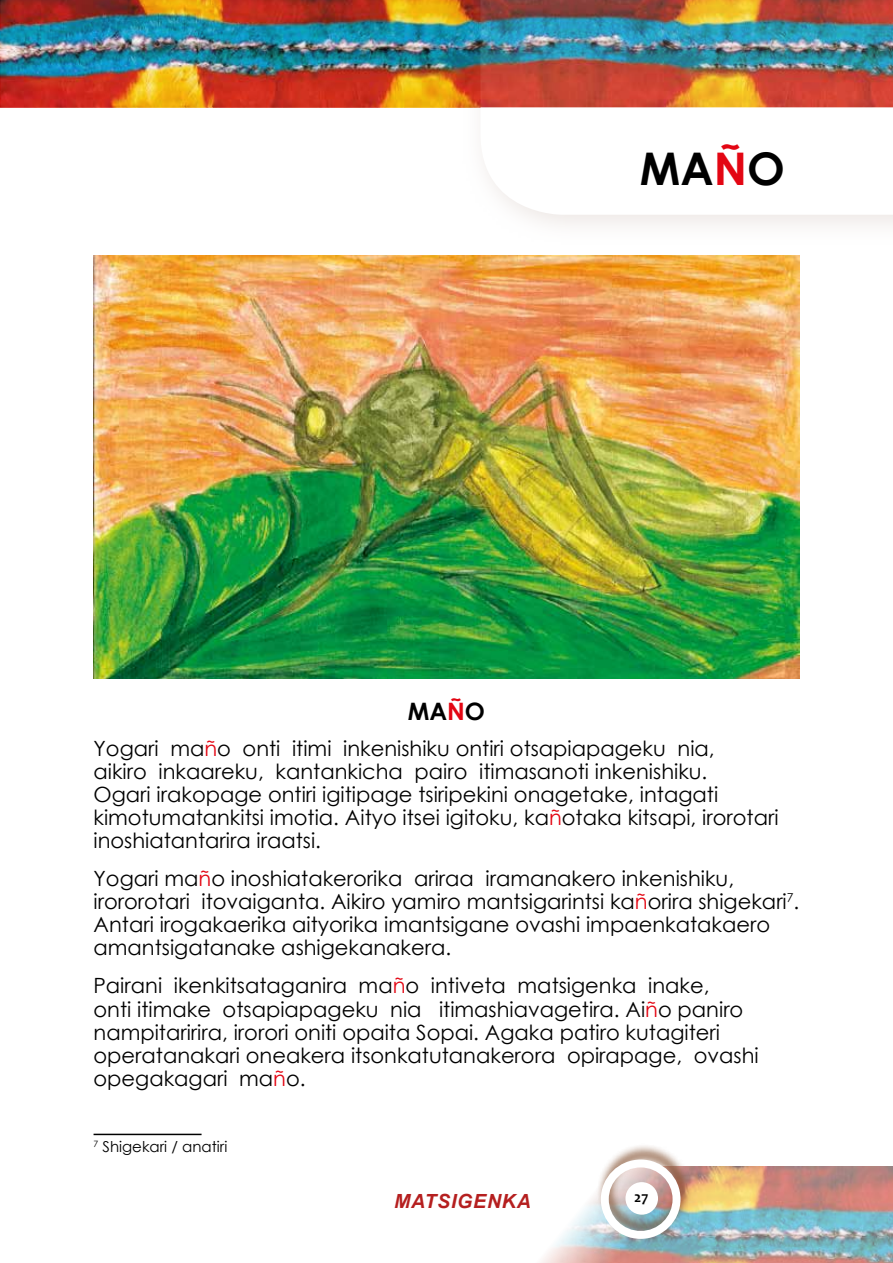
<style>
.page{position:relative;width:893px;height:1263px;background:#fff}
.page>*{position:absolute;margin:0;border:0;box-sizing:border-box;transform-origin:0 0}
.t1{font:700 45px "Century Gothic";color:#000}
.t2{font:700 24px "Century Gothic";color:#000}
.t3{font:21px/23.1px "Century Gothic";color:#000}
.t4{font:italic 700 19.5px "Arial";letter-spacing:.04em;color:#b51f1f}
.t5{font:15px "Century Gothic";color:#000}
.t6{font:700 15px "Candara";color:#000}
.s1{color:#e30613}
</style>
<div class="page">
<img style="left:541px;top:1167px;width:352px;height:96px">
<div style="left:596px;top:1143px;width:96px;height:96px;background:#7a4320;opacity:.75"></div>
<img style="left:601px;top:1159px;width:79px;height:80px">
<div style="left:625px;top:1182px;width:33px;height:33px;background:#fff;border-radius:50%"></div>
<div style="left:462px;top:0;width:431px;height:246px;background:linear-gradient(to right,#fcfcfb,#f9f6f6)"></div>
<svg style="left:480px;top:107px;width:413px;height:108px"></svg>
<img style="left:0;top:0;width:893px;height:107px">
<img style="left:94px;top:255px;width:705px;height:423px">
<hr style="left:94px;top:1134px;width:108px;height:1px;background:#000">
<h1 class="t1" style="left:640px;top:134px;width:146px">MA<span class="s1">Ñ</span>O</h1>
<p class="t2" style="left:408px;top:693px;width:79px">MA<span class="s1">Ñ</span>O</p>
<p class="t3" style="left:94px;top:736px;width:686px">Yogari ma<span class="s1">ñ</span>o onti itimi inkenishiku ontiri otsapiapageku nia,<br>aikiro inkaareku, kantankicha pairo itimasanoti inkenishiku.<br>Ogari irakopage ontiri igitipage tsiripekini onagetake, intagati kimotumatankitsi imotia. Aityo itsei igitoku, ka<span class="s1">ñ</span>otaka kitsapi, irorotari inoshiatantarira iraatsi.</p>
<p class="t3" style="left:94px;top:866px;width:707px">Yogari ma<span class="s1">ñ</span>o inoshiatakerorika ariraa iramanakero inkenishiku, irororotari itovaiganta. Aikiro yamiro mantsigarintsi ka<span class="s1">ñ</span>orira shigekari<sup>7</sup>.<br>Antari irogakaerika aityorika imantsigane ovashi impaenkatakaero amantsigatanake ashigekanakera.</p>
<p class="t3" style="left:94px;top:974px;width:667px">Pairani ikenkitsataganira ma<span class="s1">ñ</span>o intiveta matsigenka inake,<br>onti itimake otsapiapageku nia itimashiavagetira. Ai<span class="s1">ñ</span>o paniro nampitaririra, irorori oniti opaita Sopai. Agaka patiro kutagiteri operatanakari oneakera itsonkatutanakerora opirapage, ovashi opegakagari ma<span class="s1">ñ</span>o.</p>
<p class="t5" style="left:94px;top:1136px;width:135px"><sup>7</sup> Shigekari / anatiri</p>
<p class="t4" style="left:394px;top:1188px;width:138px">MATSIGENKA</p>
<p class="t6" style="left:634px;top:1188px;width:16px">27</p>
</div>
